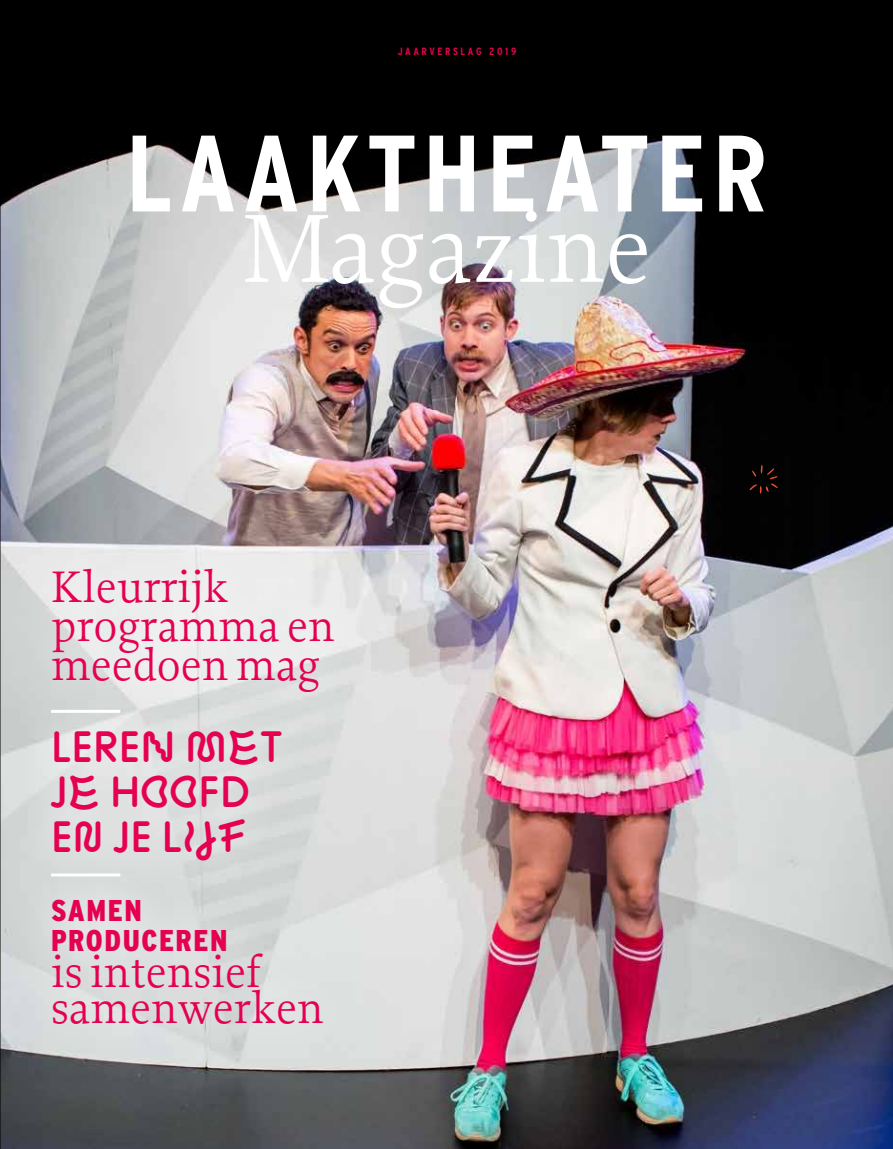
<style>
.page{position:relative;width:893px;height:1149px;background:#fff}
.page>*{position:absolute;margin:0;border:0;box-sizing:border-box;transform-origin:0 0}
.t1{font:46.5px/39px "Proforma";color:#e50051}
.t2{font:45px/45px "ZIGZAG Rounded";color:#e50051}
.t3{font:900 30px/30px "Interstate Condensed";letter-spacing:.05em;color:#e50051}
.t4{font:700 10.5px "Interstate Condensed";letter-spacing:.25em;color:#e50051}
</style>
<div class="page">
<img style="left:1px;top:0;width:892px;height:1148px">
<div style="left:15px;top:692px;width:301px;height:204px;background:#dce0df"></div>
<div style="left:14px;top:861px;width:344px;height:201px;background:#dadddc"></div>
<hr style="left:51px;top:873px;width:69px;height:3px;background:#fff">
<svg style="left:133px;top:136px;width:631px;height:75px"></svg>
<svg style="left:245px;top:210px;width:402px;height:98px"></svg>
<div style="left:17px;top:532px;width:352px;height:196px;background:#fff;opacity:.84"></div>
<svg style="left:749px;top:465px;width:29px;height:28px"></svg>
<hr style="left:0;top:0;width:1px;height:1148px;background:#000">
<p class="t4" style="left:398px;top:46px;width:120px">JAARVERSLAG 2019</p>
<p class="t1" style="left:51px;top:566px;width:285px">Kleurrijk programma en meedoen mag</p>
<p class="t2" style="left:51px;top:725px;width:234px">LEREN MET<br>JE HOOFD<br>EN JE LIJF</p>
<p class="t3" style="left:51px;top:895px;width:178px">SAMEN<br>PRODUCEREN</p>
<p class="t1" style="left:51px;top:953px;width:274px;line-height:36px">is intensief samenwerken</p>
</div>
